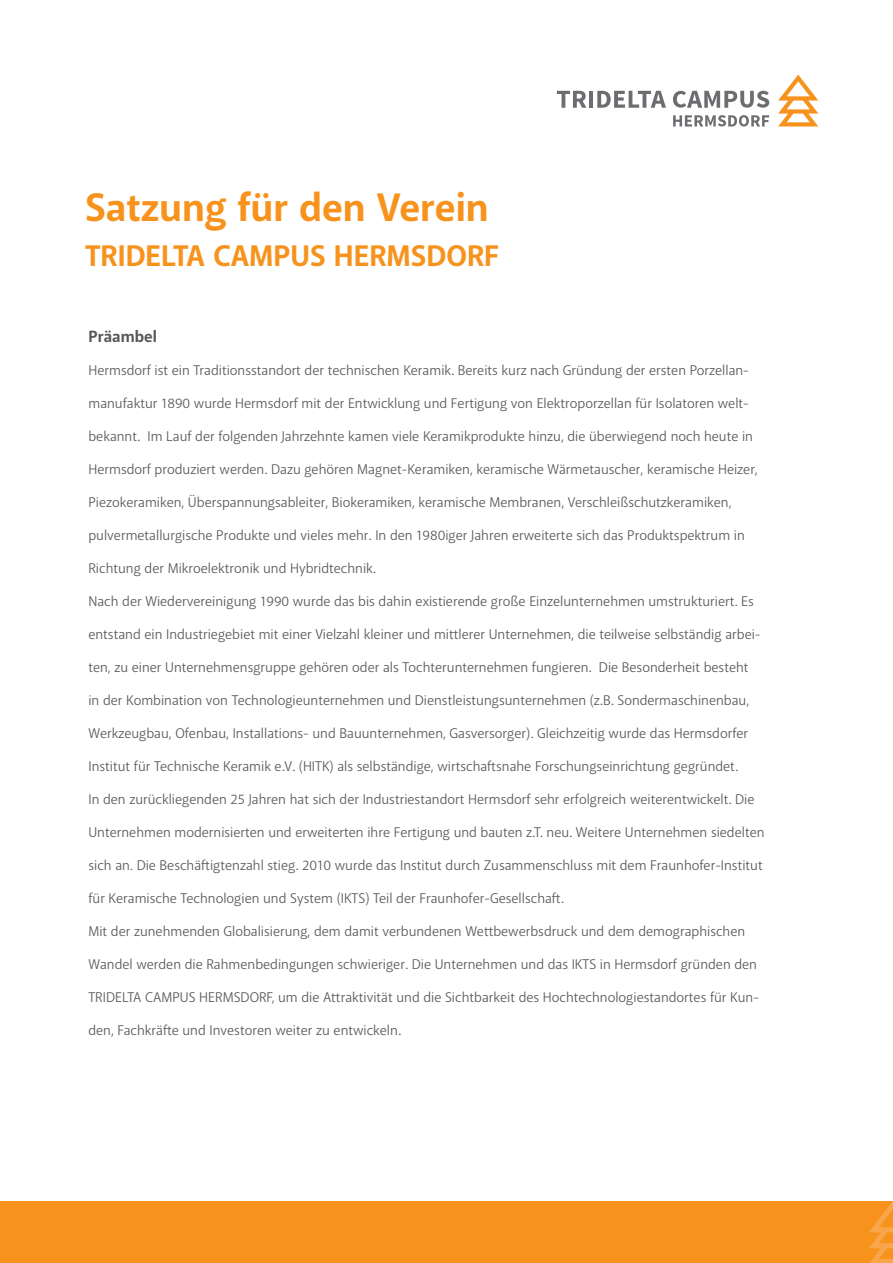
<style>
.page{position:relative;width:893px;height:1263px;background:#fff}
.page>*{position:absolute;margin:0;border:0;box-sizing:border-box;transform-origin:0 0}
.t1{font:700 40.35px "Akagi Pro";color:#f7931d}
.t2{font:700 30.3px "Akagi Pro";color:#f7931d}
.t3{font:700 16.5px "Akagi Pro";color:#57585a}
.t4{font:14.25px "Akagi Pro";color:#57585a}
</style>
<div class="page">
<div style="left:0;top:1202px;width:893px;height:61px;background:#f7931d"></div>
<svg style="left:869px;top:1202px;width:24px;height:61px"></svg>
<svg style="left:557px;top:91px;width:29px;height:17px"></svg>
<hr style="left:589px;top:91px;width:4px;height:17px;background:#6c6d70">
<svg style="left:597px;top:91px;width:69px;height:17px"></svg>
<svg style="left:673px;top:91px;width:96px;height:17px"></svg>
<svg style="left:673px;top:115px;width:96px;height:12px"></svg>
<svg style="left:778px;top:75px;width:40px;height:51px"></svg>
<h1 class="t1" style="left:85px;top:182px;width:405px">Satzung für den Verein</h1>
<h2 class="t2" style="left:85px;top:237px;width:416px">TRIDELTA CAMPUS HERMSDORF</h2>
<p class="t3" style="left:88px;top:326px;width:70px">Präambel</p>
<p class="t4" style="left:88px;top:361px;width:662px">Hermsdorf ist ein Traditionsstandort der technischen Keramik. Bereits kurz nach Gründung der ersten Porzellan-</p>
<p class="t4" style="left:88px;top:394px;width:662px">manufaktur 1890 wurde Hermsdorf mit der Entwicklung und Fertigung von Elektroporzellan für Isolatoren welt-</p>
<p class="t4" style="left:88px;top:427px;width:666px">bekannt. Im Lauf der folgenden Jahrzehnte kamen viele Keramikprodukte hinzu, die überwiegend noch heute in</p>
<p class="t4" style="left:88px;top:460px;width:671px">Hermsdorf produziert werden. Dazu gehören Magnet-Keramiken, keramische Wärmetauscher, keramische Heizer,</p>
<p class="t4" style="left:88px;top:493px;width:644px">Piezokeramiken, Überspannungsableiter, Biokeramiken, keramische Membranen, Verschleißschutzkeramiken,</p>
<p class="t4" style="left:88px;top:526px;width:658px">pulvermetallurgische Produkte und vieles mehr. In den 1980iger Jahren erweiterte sich das Produktspektrum in</p>
<p class="t4" style="left:88px;top:559px;width:289px">Richtung der Mikroelektronik und Hybridtechnik.</p>
<p class="t4" style="left:88px;top:592px;width:667px">Nach der Wiedervereinigung 1990 wurde das bis dahin existierende große Einzelunternehmen umstrukturiert. Es</p>
<p class="t4" style="left:88px;top:625px;width:674px">entstand ein Industriegebiet mit einer Vielzahl kleiner und mittlerer Unternehmen, die teilweise selbständig arbei-</p>
<p class="t4" style="left:88px;top:658px;width:662px">ten, zu einer Unternehmensgruppe gehören oder als Tochterunternehmen fungieren. Die Besonderheit besteht</p>
<p class="t4" style="left:88px;top:691px;width:662px">in der Kombination von Technologieunternehmen und Dienstleistungsunternehmen (z.B. Sondermaschinenbau,</p>
<p class="t4" style="left:88px;top:724px;width:661px">Werkzeugbau, Ofenbau, Installations- und Bauunternehmen, Gasversorger). Gleichzeitig wurde das Hermsdorfer</p>
<p class="t4" style="left:88px;top:757px;width:651px">Institut für Technische Keramik e.V. (HITK) als selbständige, wirtschaftsnahe Forschungseinrichtung gegründet.</p>
<p class="t4" style="left:88px;top:790px;width:667px">In den zurückliegenden 25 Jahren hat sich der Industriestandort Hermsdorf sehr erfolgreich weiterentwickelt. Die</p>
<p class="t4" style="left:88px;top:823px;width:678px">Unternehmen modernisierten und erweiterten ihre Fertigung und bauten z.T. neu. Weitere Unternehmen siedelten</p>
<p class="t4" style="left:88px;top:856px;width:676px">sich an. Die Beschäftigtenzahl stieg. 2010 wurde das Institut durch Zusammenschluss mit dem Fraunhofer-Institut</p>
<p class="t4" style="left:88px;top:889px;width:477px">für Keramische Technologien und System (IKTS) Teil der Fraunhofer-Gesellschaft.</p>
<p class="t4" style="left:88px;top:922px;width:658px">Mit der zunehmenden Globalisierung, dem damit verbundenen Wettbewerbsdruck und dem demographischen</p>
<p class="t4" style="left:88px;top:955px;width:670px">Wandel werden die Rahmenbedingungen schwieriger. Die Unternehmen und das IKTS in Hermsdorf gründen den</p>
<p class="t4" style="left:88px;top:988px;width:672px">TRIDELTA CAMPUS HERMSDORF, um die Attraktivität und die Sichtbarkeit des Hochtechnologiestandortes für Kun-</p>
<p class="t4" style="left:88px;top:1021px;width:314px">den, Fachkräfte und Investoren weiter zu entwickeln.</p>
</div>
